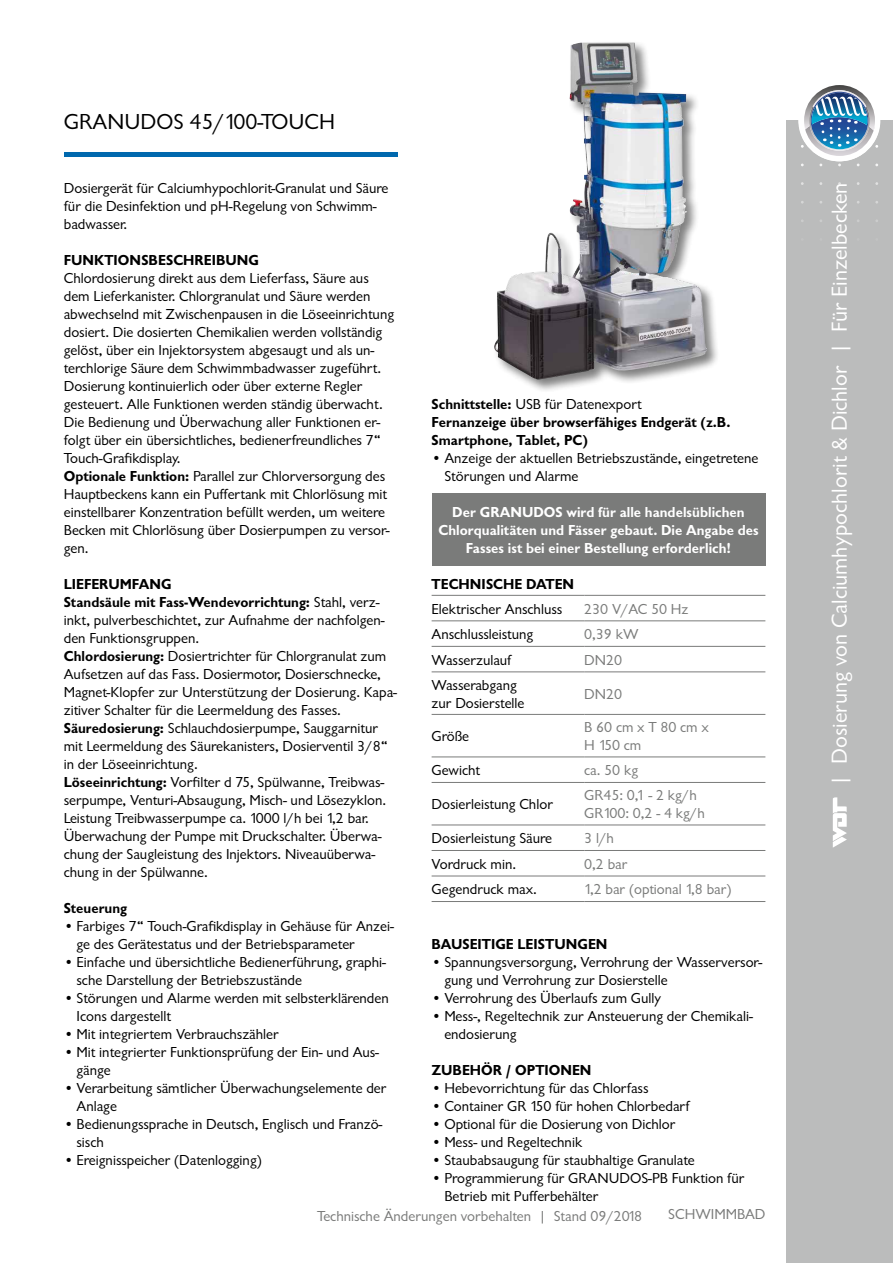
<style>
.page{position:relative;width:893px;height:1263px;background:#fff}
.page>*{position:absolute;margin:0;border:0;box-sizing:border-box;transform-origin:0 0}
.t1{font:22.5px "Chantilly";color:#fff}
.t2{font:22.5px "Chantilly";color:#000}
.t3{font:15px/18px "Chantilly";color:#000}
.t4{font:700 15px/18px "Chantilly";color:#000}
.t5{font:15px/18px "Chantilly";color:#7a7b7a}
.t6{font:700 15px/18px "Chantilly";letter-spacing:.005em;color:#fff;text-align:center}
.s1{font-weight:700}
.s2{font-weight:400}
</style>
<div class="page">
<div style="left:787px;top:120px;width:106px;height:1143px;background:#bbbcbc"></div>
<svg style="left:799px;top:80px;width:81px;height:81px"></svg>
<svg style="left:801px;top:90px;width:77px;height:66px"></svg>
<hr style="left:64px;top:153px;width:334px;height:4px;background:#0068ae">
<div style="left:492px;top:40px;width:229px;height:353px;background:#000;opacity:.5"></div>
<img style="left:528px;top:43px;width:100px;height:234px">
<hr style="left:432px;top:595px;width:152px;height:1px;background:#7a7b7a">
<hr style="left:584px;top:595px;width:181px;height:1px;background:#7a7b7a">
<hr style="left:432px;top:621px;width:152px;height:1px;background:#7a7b7a">
<hr style="left:584px;top:621px;width:181px;height:1px;background:#7a7b7a">
<hr style="left:432px;top:646px;width:152px;height:1px;background:#7a7b7a">
<hr style="left:584px;top:646px;width:181px;height:1px;background:#7a7b7a">
<hr style="left:432px;top:672px;width:152px;height:1px;background:#7a7b7a">
<hr style="left:584px;top:672px;width:181px;height:1px;background:#7a7b7a">
<hr style="left:432px;top:714px;width:152px;height:1px;background:#7a7b7a">
<hr style="left:584px;top:714px;width:181px;height:1px;background:#7a7b7a">
<hr style="left:432px;top:757px;width:152px;height:1px;background:#7a7b7a">
<hr style="left:584px;top:757px;width:181px;height:1px;background:#7a7b7a">
<hr style="left:432px;top:782px;width:152px;height:1px;background:#7a7b7a">
<hr style="left:584px;top:782px;width:181px;height:1px;background:#7a7b7a">
<hr style="left:432px;top:825px;width:152px;height:1px;background:#7a7b7a">
<hr style="left:584px;top:825px;width:181px;height:1px;background:#7a7b7a">
<hr style="left:432px;top:850px;width:152px;height:1px;background:#7a7b7a">
<hr style="left:584px;top:850px;width:181px;height:1px;background:#7a7b7a">
<hr style="left:432px;top:876px;width:152px;height:1px;background:#7a7b7a">
<hr style="left:584px;top:876px;width:181px;height:1px;background:#7a7b7a">
<hr style="left:432px;top:901px;width:152px;height:1px;background:#7a7b7a">
<hr style="left:584px;top:901px;width:181px;height:1px;background:#7a7b7a">
<div style="left:432px;top:493px;width:333px;height:72px;background:#7a7b7a"></div>
<svg style="left:833px;top:797px;width:14px;height:51px"></svg>
<h1 class="t2" style="left:64px;top:110px;width:273px">GRANUDOS 45/100-TOUCH</h1>
<p class="t3" style="left:64px;top:179px;width:326px">Dosiergerät für Calciumhypochlorit-Granulat und Säure für die Desinfektion und pH-Regelung von Schwimm&shy;badwasser.</p>
<p class="t4" style="left:64px;top:251px;width:197px">FUNKTIONSBESCHREIBUNG</p>
<p class="t3" style="left:64px;top:269px;width:332px">Chlordosierung direkt aus dem Lieferfass, Säure aus dem Lieferkanister. Chlorgranulat und Säure werden abwechselnd mit Zwischenpausen in die Löseeinrichtung dosiert. Die dosierten Chemikalien werden vollständig gelöst, über ein Injektorsystem abgesaugt und als un&shy;terchlorige Säure dem Schwimmbadwasser zugeführt.<br>Dosierung kontinuierlich oder über externe Regler gesteuert. Alle Funktionen werden ständig überwacht.<br>Die Bedienung und Überwachung aller Funktionen er&shy;folgt über ein übersichtliches, bedienerfreundliches 7“ Touch-Grafikdisplay.<br><span class="s1">Optionale Funktion:</span> Parallel zur Chlorversorgung des Hauptbeckens kann ein Puffertank mit Chlorlösung mit einstellbarer Konzentration befüllt werden, um weitere Becken mit Chlorlösung über Dosierpumpen zu versor&shy;gen.</p>
<p class="t3" style="left:64px;top:575px;width:335px"><span class="s1">LIEFERUMFANG<br>Standsäule mit Fass-Wendevorrichtung:</span> Stahl, verz&shy;inkt, pulverbeschichtet, zur Aufnahme der nachfolgen&shy;den Funktionsgruppen.<br><span class="s1">Chlordosierung:</span> Dosiertrichter für Chlorgranulat zum Aufsetzen auf das Fass. Dosiermotor, Dosierschnecke, Magnet-Klopfer zur Unterstützung der Dosierung. Kapa&shy;zitiver Schalter für die Leermeldung des Fasses.<br><span class="s1">Säuredosierung:</span> Schlauchdosierpumpe, Sauggarnitur mit Leermeldung des Säurekanisters, Dosierventil 3/8“ in der Löseeinrichtung.<br><span class="s1">Löseeinrichtung:</span> Vorfilter d 75, Spülwanne, Treibwas&shy;serpumpe, Venturi-Absaugung, Misch- und Lösezyklon.<br>Leistung Treibwasserpumpe ca. 1000 l/h bei 1,2 bar.<br>Überwachung der Pumpe mit Druckschalter. Überwa&shy;chung der Saugleistung des Injektors. Niveauüberwa&shy;chung in der Spülwanne.</p>
<p class="t4" style="left:64px;top:899px;width:65px">Steuerung</p>
<p class="t3" style="left:77px;top:917px;width:319px;text-indent:-13px">• Farbiges 7“ Touch-Grafikdisplay in Gehäuse für Anzei&shy;ge des Gerätestatus und der Betriebsparameter</p>
<p class="t3" style="left:77px;top:953px;width:311px;text-indent:-13px">• Einfache und übersichtliche Bedienerführung, graphi&shy;sche Darstellung der Betriebszustände</p>
<p class="t3" style="left:77px;top:989px;width:314px;text-indent:-13px">• Störungen und Alarme werden mit selbsterklärenden<br>Icons dargestellt</p>
<p class="t3" style="left:64px;top:1025px;width:217px">• Mit integriertem Verbrauchszähler</p>
<p class="t3" style="left:77px;top:1043px;width:304px;text-indent:-13px">• Mit integrierter Funktionsprüfung der Ein- und Aus&shy;gänge</p>
<p class="t3" style="left:77px;top:1079px;width:312px;text-indent:-13px">• Verarbeitung sämtlicher Überwachungselemente der<br>Anlage</p>
<p class="t3" style="left:77px;top:1115px;width:307px;text-indent:-13px">• Bedienungssprache in Deutsch, Englisch und Franzö&shy;sisch</p>
<p class="t3" style="left:64px;top:1151px;width:200px">• Ereignisspeicher (Datenlogging)</p>
<p class="t4" style="left:432px;top:395px;width:301px">Schnittstelle: <span class="s2">USB für Datenexport<br></span>Fernanzeige über browserfähiges Endgerät (z.B.<br>Smartphone, Tablet, PC)</p>
<p class="t3" style="left:444px;top:449px;width:316px;text-indent:-13px">• Anzeige der aktuellen Betriebszustände, eingetretene<br>Störungen und Alarme</p>
<p class="t6" style="left:438px;top:503px;width:322px">Der GRANUDOS wird für alle handelsüblichen<br>Chlorqualitäten und Fässer gebaut. Die Angabe des<br>Fasses ist bei einer Bestellung erforderlich!</p>
<p class="t4" style="left:432px;top:575px;width:144px">TECHNISCHE DATEN</p>
<p class="t3" style="left:432px;top:600px;width:132px">Elektrischer Anschluss</p>
<p class="t5" style="left:584px;top:600px;width:106px">230 V/AC 50 Hz</p>
<p class="t3" style="left:432px;top:625px;width:103px">Anschlussleistung</p>
<p class="t5" style="left:584px;top:625px;width:56px">0,39 kW</p>
<p class="t3" style="left:432px;top:651px;width:81px">Wasserzulauf</p>
<p class="t5" style="left:584px;top:651px;width:39px">DN20</p>
<p class="t3" style="left:432px;top:676px;width:94px">Wasserabgang zur Dosierstelle</p>
<p class="t5" style="left:584px;top:685px;width:39px">DN20</p>
<p class="t3" style="left:432px;top:728px;width:39px">Größe</p>
<p class="t5" style="left:584px;top:719px;width:126px">B 60 cm x T 80 cm x<br>H 150 cm</p>
<p class="t3" style="left:432px;top:762px;width:50px">Gewicht</p>
<p class="t5" style="left:584px;top:762px;width:55px">ca. 50 kg</p>
<p class="t3" style="left:432px;top:796px;width:123px">Dosierleistung Chlor</p>
<p class="t5" style="left:584px;top:787px;width:122px">GR45: 0,1 - 2 kg/h<br>GR100: 0,2 - 4 kg/h</p>
<p class="t3" style="left:432px;top:830px;width:122px">Dosierleistung Säure</p>
<p class="t5" style="left:584px;top:830px;width:31px">3 l/h</p>
<p class="t3" style="left:432px;top:855px;width:86px">Vordruck min.</p>
<p class="t5" style="left:584px;top:855px;width:45px">0,2 bar</p>
<p class="t3" style="left:432px;top:881px;width:107px">Gegendruck max.</p>
<p class="t5" style="left:584px;top:881px;width:149px">1,2 bar (optional 1,8 bar)</p>
<p class="t4" style="left:432px;top:935px;width:177px">BAUSEITIGE LEISTUNGEN</p>
<p class="t3" style="left:444px;top:953px;width:319px;text-indent:-13px">• Spannungsversorgung, Verrohrung der Wasserversor&shy;gung und Verrohrung zur Dosierstelle</p>
<p class="t3" style="left:432px;top:989px;width:231px">• Verrohrung des Überlaufs zum Gully</p>
<p class="t3" style="left:444px;top:1007px;width:310px;text-indent:-13px">• Mess-, Regeltechnik zur Ansteuerung der Chemikali&shy;endosierung</p>
<p class="t4" style="left:432px;top:1061px;width:161px">ZUBEHÖR / OPTIONEN</p>
<p class="t3" style="left:432px;top:1079px;width:218px">• Hebevorrichtung für das Chlorfass</p>
<p class="t3" style="left:432px;top:1097px;width:259px">• Container GR 150 für hohen Chlorbedarf</p>
<p class="t3" style="left:432px;top:1115px;width:245px">• Optional für die Dosierung von Dichlor</p>
<p class="t3" style="left:432px;top:1133px;width:152px">• Mess- und Regeltechnik</p>
<p class="t3" style="left:432px;top:1151px;width:265px">• Staubabsaugung für staubhaltige Granulate</p>
<p class="t3" style="left:444px;top:1169px;width:302px;text-indent:-13px">• Programmierung für GRANUDOS-PB Funktion für<br>Betrieb mit Pufferbehälter</p>
<p class="t5" style="left:317px;top:1207px;width:327px">Technische Änderungen vorbehalten | Stand 09/2018</p>
<p class="t5" style="left:668px;top:1205px;width:99px">SCHWIMMBAD</p>
<h1 class="t1" style="left:827px;top:786px;width:605px;rotate:-90deg">| Dosierung von Calciumhypochlorit &amp; Dichlor | Für Einzelbecken</h1>
</div>
